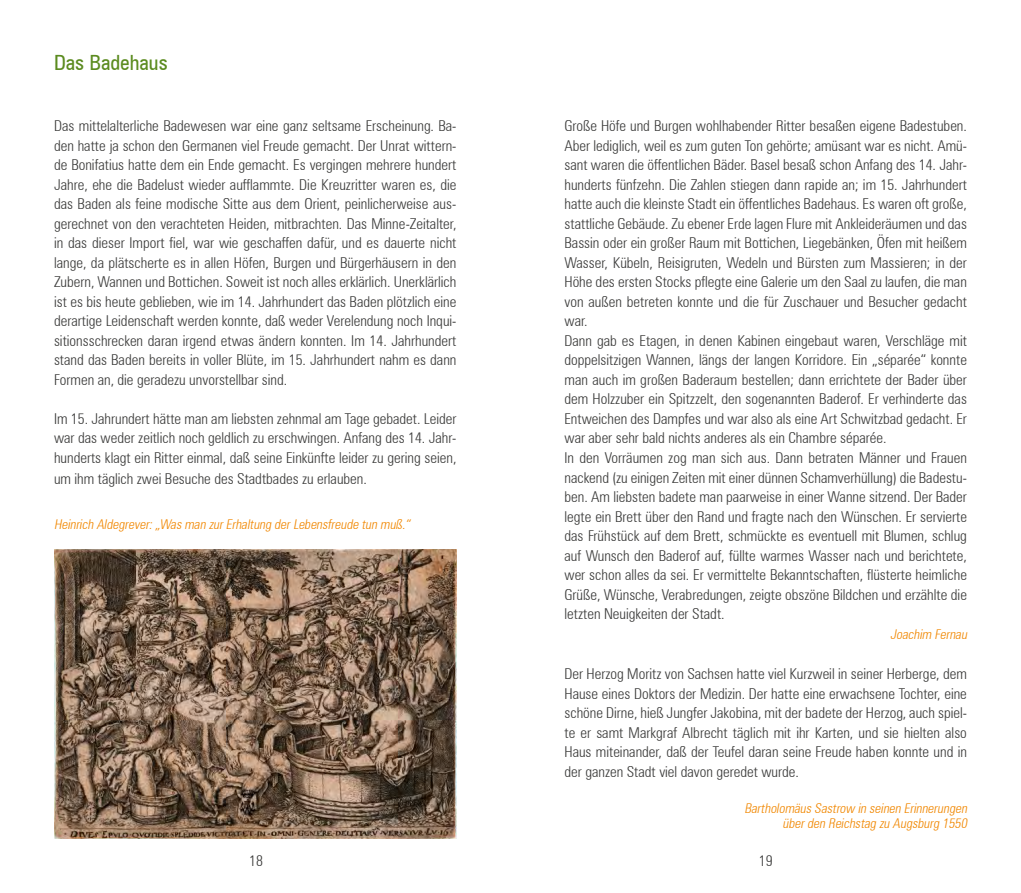
<style>
.page{position:relative;width:1021px;height:893px;background:#fff}
.page>*{position:absolute;margin:0;border:0;box-sizing:border-box;transform-origin:0 0}
.t1{font:condensed 21px "Zurich BT";color:#5b8b1f}
.t2{font:300 condensed 15px/19.5px "Zurich BT";color:#3b3b3a;text-align:justify}
.t3{font:italic 300 condensed 13.5px/15px "Zurich BT";color:#f18700;text-align:right}
</style>
<div class="page">
<img style="left:54px;top:549px;width:402px;height:290px">
<h1 class="t1" style="left:54px;top:50px;width:115px">Das Badehaus</h1>
<p class="t2" style="left:54px;top:116px;width:404px">Das mittelalterliche Badewesen war eine ganz seltsame Erscheinung. Ba&shy;den hatte ja schon den Germanen viel Freude gemacht. Der Unrat wittern&shy;de Bonifatius hatte dem ein Ende gemacht. Es vergingen mehrere hundert Jahre, ehe die Badelust wieder aufflammte. Die Kreuzritter waren es, die das Baden als feine modische Sitte aus dem Orient, peinlicherweise aus&shy;gerechnet von den verachteten Heiden, mitbrachten. Das Minne-Zeitalter, in das dieser Import fiel, war wie geschaffen dafür, und es dauerte nicht lange, da plätscherte es in allen Höfen, Burgen und Bürgerhäusern in den Zubern, Wannen und Bottichen. Soweit ist noch alles erklärlich. Unerklärlich ist es bis heute geblieben, wie im 14. Jahrhundert das Baden plötzlich eine derartige Leidenschaft werden konnte, daß weder Verelendung noch Inqui&shy;sitionsschrecken daran irgend etwas ändern konnten. Im 14. Jahrhundert stand das Baden bereits in voller Blüte, im 15. Jahrhundert nahm es dann Formen an, die geradezu unvorstellbar sind.</p>
<p class="t2" style="left:54px;top:409px;width:404px">Im 15. Jahrundert hätte man am liebsten zehnmal am Tage gebadet. Leider war das weder zeitlich noch geldlich zu erschwingen. Anfang des 14. Jahr&shy;hunderts klagt ein Ritter einmal, daß seine Einkünfte leider zu gering seien,</p>
<p class="t2" style="left:54px;top:469px;width:314px">um ihm täglich zwei Besuche des Stadtbades zu erlauben.</p>
<p class="t3" style="left:54px;top:517px;width:360px">Heinrich Aldegrever:„Was man zurErhaltung derLebensfreude tun muß.“</p>
<p class="t2" style="left:564px;top:116px;width:404px;text-align:left">Große Höfe und Burgen wohlhabender Ritter besaßen eigene Badestuben.<br>Aber lediglich, weil es zum guten Ton gehörte; amüsant war es nicht. Amü&shy;sant waren die öffentlichen Bäder. Basel besaß schon Anfang des 14. Jahr&shy;hunderts fünfzehn. Die Zahlen stiegen dann rapide an; im 15. Jahrhundert hatte auch die kleinste Stadt ein öffentliches Badehaus. Es waren oft große, stattliche Gebäude. Zu ebener Erde lagen Flure mit Ankleideräumen und das Bassin oder ein großer Raum mit Bottichen, Liegebänken, Öfen mit heißem Wasser, Kübeln, Reisigruten, Wedeln und Bürsten zum Massieren; in der Höhe des ersten Stocks pflegte eine Galerie um den Saal zu laufen, die man von außen betreten konnte und die für Zuschauer und Besucher gedacht war.<br>Dann gab es Etagen, in denen Kabinen eingebaut waren, Verschläge mit doppelsitzigen Wannen, längs der langen Korridore. Ein „séparée“ konnte man auch im großen Baderaum bestellen; dann errichtete der Bader über dem Holzzuber ein Spitzzelt, den sogenannten Baderof. Er verhinderte das Entweichen des Dampfes und war also als eine Art Schwitzbad gedacht. Er war aber sehr bald nichts anderes als ein Chambre séparée.<br>In den Vorräumen zog man sich aus. Dann betraten Männer und Frauen nackend (zu einigen Zeiten mit einer dünnen Schamverhüllung) die Badestu&shy;ben. Am liebsten badete man paarweise in einer Wanne sitzend. Der Bader legte ein Brett über den Rand und fragte nach den Wünschen. Er servierte das Frühstück auf dem Brett, schmückte es eventuell mit Blumen, schlug auf Wunsch den Baderof auf, füllte warmes Wasser nach und berichtete, wer schon alles da sei. Er vermittelte Bekanntschaften, flüsterte heimliche Grüße, Wünsche, Verabredungen, zeigte obszöne Bildchen und erzählte die letzten Neuigkeiten der Stadt.</p>
<p class="t3" style="left:890px;top:626px;width:81px">Joachim Fernau</p>
<p class="t2" style="left:564px;top:664px;width:404px">Der Herzog Moritz von Sachsen hatte viel Kurzweil in seiner Herberge, dem Hause eines Doktors der Medizin. Der hatte eine erwachsene Tochter, eine schöne Dirne, hieß Jungfer Jakobina, mit der badete der Herzog, auch spiel&shy;te er samt Markgraf Albrecht täglich mit ihr Karten, und sie hielten also Haus miteinander, daß der Teufel daran seine Freude haben konnte und in der ganzen Stadt viel davon geredet wurde.</p>
<p class="t3" style="left:744px;top:800px;width:227px">Bartholomäus Sastrow in seinen Erinnerungen überden Reichstag zu Augsburg 1550</p>
<p class="t2" style="left:249px;top:851px;width:15px">18</p>
<p class="t2" style="left:758px;top:851px;width:15px">19</p>
</div>
